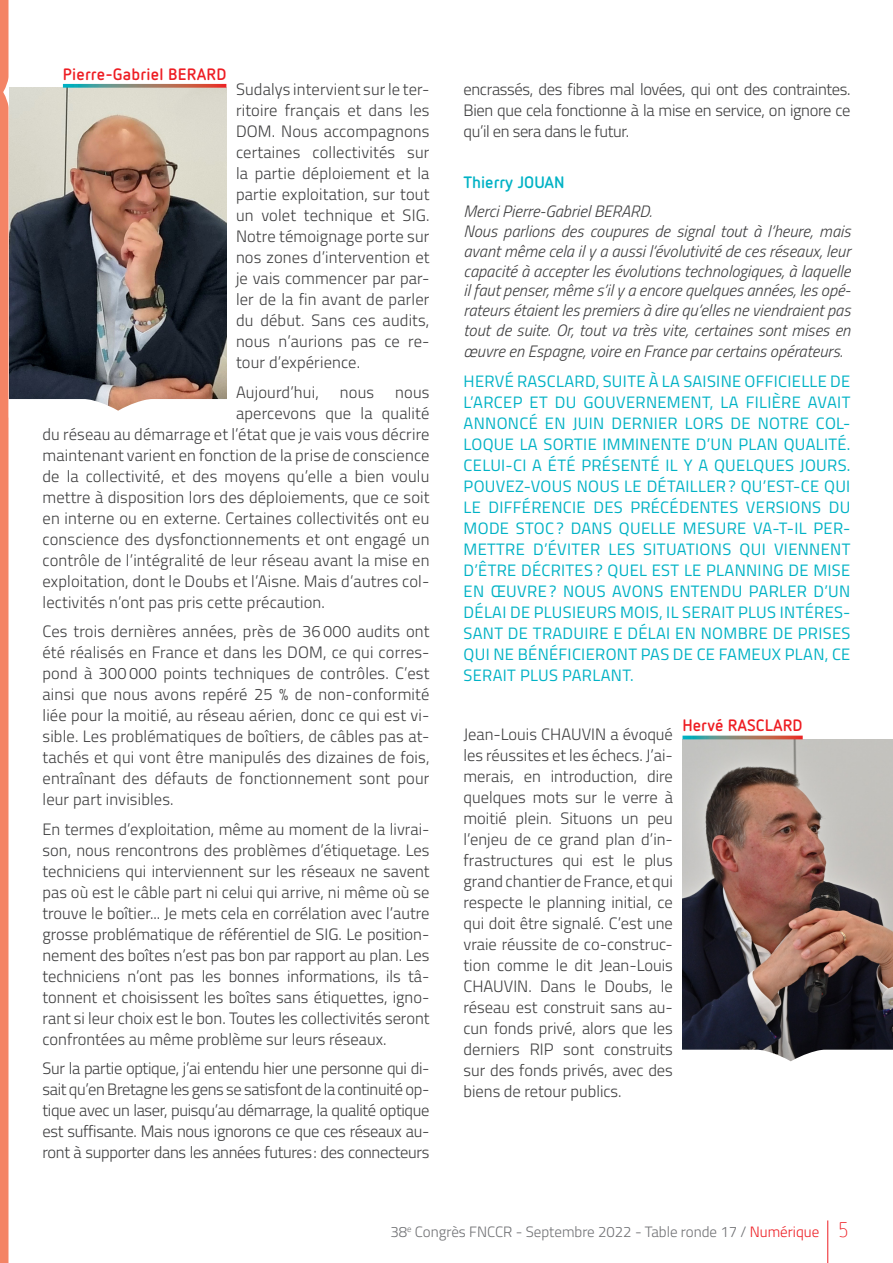
<style>
.page{position:relative;width:893px;height:1263px;background:#fff}
.page>*{position:absolute;margin:0;border:0;box-sizing:border-box;transform-origin:0 0}
.t1{font:300 16.5px/21px "Titillium Web";letter-spacing:.01em;color:#3e3e3f;text-align:justify}
.t2{font:16.5px/21px "Titillium Web";letter-spacing:.02em;color:#00b2c5;text-align:justify}
.t3{font:italic 300 16.5px/20px "Titillium Web";color:#3e3e3f;text-align:justify}
.t4{font:700 16.5px "Netto OT";letter-spacing:.01em;color:#ee1d23}
.t5{font:700 16.5px "Netto OT";color:#00b2c5}
.t6{font:300 15px "Titillium Web";color:#6f7073}
.s1{color:#ee1d23}
.s2{font-family:"Netto OT";font-size:21px;color:#ee1d23}
</style>
<div class="page">
<hr style="left:827px;top:1220px;width:1px;height:43px;background:#ee1d23">
<svg style="left:0;top:0;width:227px;height:1263px"></svg>
<svg style="left:63px;top:84px;width:163px;height:4px"></svg>
<img style="left:682px;top:739px;width:211px;height:311px">
<svg style="left:761px;top:1050px;width:60px;height:12px"></svg>
<p class="t4" style="left:63px;top:64px;width:165px">Pierre-Gabriel BERARD</p>
<p class="t1" style="left:236px;top:78px;width:195px">Sudalys intervient sur le ter&shy;ritoire français et dans les DOM. Nous accompagnons certaines collectivités sur la partie déploiement et la partie exploitation, sur tout un volet technique et SIG.<br>Notre témoignage porte sur nos zones d’intervention et je vais commencer par par&shy;ler de la fin avant de parler du début. Sans ces audits, nous n’aurions pas ce re&shy;tour d’expérience.</p>
<p class="t1" style="left:236px;top:381px;width:84px">Aujourd’hui,</p>
<p class="t1" style="left:340px;top:381px;width:36px">nous</p>
<p class="t1" style="left:395px;top:381px;width:36px">nous</p>
<p class="t1" style="left:236px;top:402px;width:195px">apercevons que la qualité</p>
<p class="t1" style="left:43px;top:423px;width:388px">du réseau au démarrage et l’état que je vais vous décrire</p>
<p class="t1" style="left:43px;top:444px;width:388px">maintenant varient en fonction de la prise de conscience</p>
<p class="t1" style="left:43px;top:465px;width:388px">de la collectivité, et des moyens qu’elle a bien voulu</p>
<p class="t1" style="left:43px;top:486px;width:388px">mettre à disposition lors des déploiements, que ce soit</p>
<p class="t1" style="left:43px;top:507px;width:388px">en interne ou en externe. Certaines collectivités ont eu</p>
<p class="t1" style="left:43px;top:528px;width:388px">conscience des dysfonctionnements et ont engagé un</p>
<p class="t1" style="left:43px;top:549px;width:388px">contrôle de l’intégralité de leur réseau avant la mise en</p>
<p class="t1" style="left:43px;top:570px;width:388px">exploitation, dont le Doubs et l’Aisne. Mais d’autres col-</p>
<p class="t1" style="left:43px;top:591px;width:284px">lectivités n’ont pas pris cette précaution.</p>
<p class="t1" style="left:43px;top:620px;width:388px">Ces trois dernières années, près de 36 000 audits ont été réalisés en France et dans les DOM, ce qui corres&shy;pond à 300 000 points techniques de contrôles. C’est ainsi que nous avons repéré 25 % de non-conformité liée pour la moitié, au réseau aérien, donc ce qui est vi&shy;sible. Les problématiques de boîtiers, de câbles pas at&shy;tachés et qui vont être manipulés des dizaines de fois, entraînant des défauts de fonctionnement sont pour leur part invisibles.</p>
<p class="t1" style="left:43px;top:818px;width:388px">En termes d’exploitation, même au moment de la livrai&shy;son, nous rencontrons des problèmes d’étiquetage. Les techniciens qui interviennent sur les réseaux ne savent pas où est le câble part ni celui qui arrive, ni même où se trouve le boîtier... Je mets cela en corrélation avec l’autre grosse problématique de référentiel de SIG. Le position&shy;nement des boîtes n’est pas bon par rapport au plan. Les techniciens n’ont pas les bonnes informations, ils tâ&shy;tonnent et choisissent les boîtes sans étiquettes, igno&shy;rant si leur choix est le bon. Toutes les collectivités seront confrontées au même problème sur leurs réseaux.</p>
<p class="t1" style="left:43px;top:1057px;width:388px">Sur la partie optique, j’ai entendu hier une personne qui di&shy;sait qu’en Bretagne les gens se satisfont de la continuité op&shy;tique avec un laser, puisqu’au démarrage, la qualité optique est suffisante. Mais nous ignorons ce que ces réseaux au&shy;ront à supporter dans les années futures: des connecteurs</p>
<p class="t1" style="left:463px;top:78px;width:388px">encrassés, des fibres mal lovées, qui ont des contraintes.<br>Bien que cela fonctionne à la mise en service, on ignore ce qu’il en sera dans le futur.</p>
<p class="t5" style="left:463px;top:172px;width:103px">Thierry JOUAN</p>
<p class="t3" style="left:463px;top:201px;width:190px">Merci Pierre-Gabriel BERARD.</p>
<p class="t3" style="left:463px;top:220px;width:389px">Nous parlions des coupures de signal tout à l’heure, mais avant même cela il y a aussi l’évolutivité de ces réseaux, leur capacité à accepter les évolutions technologiques, à laquelle il faut penser, même s’il y a encore quelques années, les opé&shy;rateurs étaient les premiers à dire qu’elles ne viendraient pas tout de suite. Or, tout va très vite, certaines sont mises en œuvre en Espagne, voire en France par certains opérateurs.</p>
<p class="t2" style="left:464px;top:369px;width:388px">HERVÉ RASCLARD, SUITE À LA SAISINE OFFICIELLE DE L’ARCEP ET DU GOUVERNEMENT, LA FILIÈRE AVAIT ANNONCÉ EN JUIN DERNIER LORS DE NOTRE COL-LOQUE LA SORTIE IMMINENTE D’UN PLAN QUALITÉ.<br>CELUI-CI A ÉTÉ PRÉSENTÉ IL Y A QUELQUES JOURS.<br>POUVEZ-VOUS NOUS LE DÉTAILLER? QU’EST-CE QUI LE DIFFÉRENCIE DES PRÉCÉDENTES VERSIONS DU MODE STOC ? DANS QUELLE MESURE VA-T-IL PER-METTRE D’ÉVITER LES SITUATIONS QUI VIENNENT D’ÊTRE DÉCRITES ? QUEL EST LE PLANNING DE MISE EN ŒUVRE ? NOUS AVONS ENTENDU PARLER D’UN DÉLAI DE PLUSIEURS MOIS, IL SERAIT PLUS INTÉRES-SANT DE TRADUIRE E DÉLAI EN NOMBRE DE PRISES QUI NE BÉNÉFICIERONT PAS DE CE FAMEUX PLAN, CE SERAIT PLUS PARLANT.</p>
<p class="t1" style="left:463px;top:722px;width:211px">Jean-Louis CHAUVIN a évoqué les réussites et les échecs. J’ai&shy;merais, en introduction, dire quelques mots sur le verre à moitié plein. Situons un peu l’enjeu de ce grand plan d’in&shy;frastructures qui est le plus grand chantier de France, et qui respecte le planning initial, ce qui doit être signalé. C’est une vraie réussite de co-construc&shy;tion comme le dit Jean-Louis CHAUVIN. Dans le Doubs, le réseau est construit sans au&shy;cun fonds privé, alors que les derniers RIP sont construits sur des fonds privés, avec des biens de retour publics.</p>
<p class="t4" style="left:682px;top:715px;width:122px">Hervé RASCLARD</p>
<p class="t6" style="left:390px;top:1221px;width:460px">38<sup>e</sup> Congrès FNCCR - Septembre 2022 - Table ronde 17 / <span class="s1">Numérique</span> <span class="s2">5</span></p>
</div>
